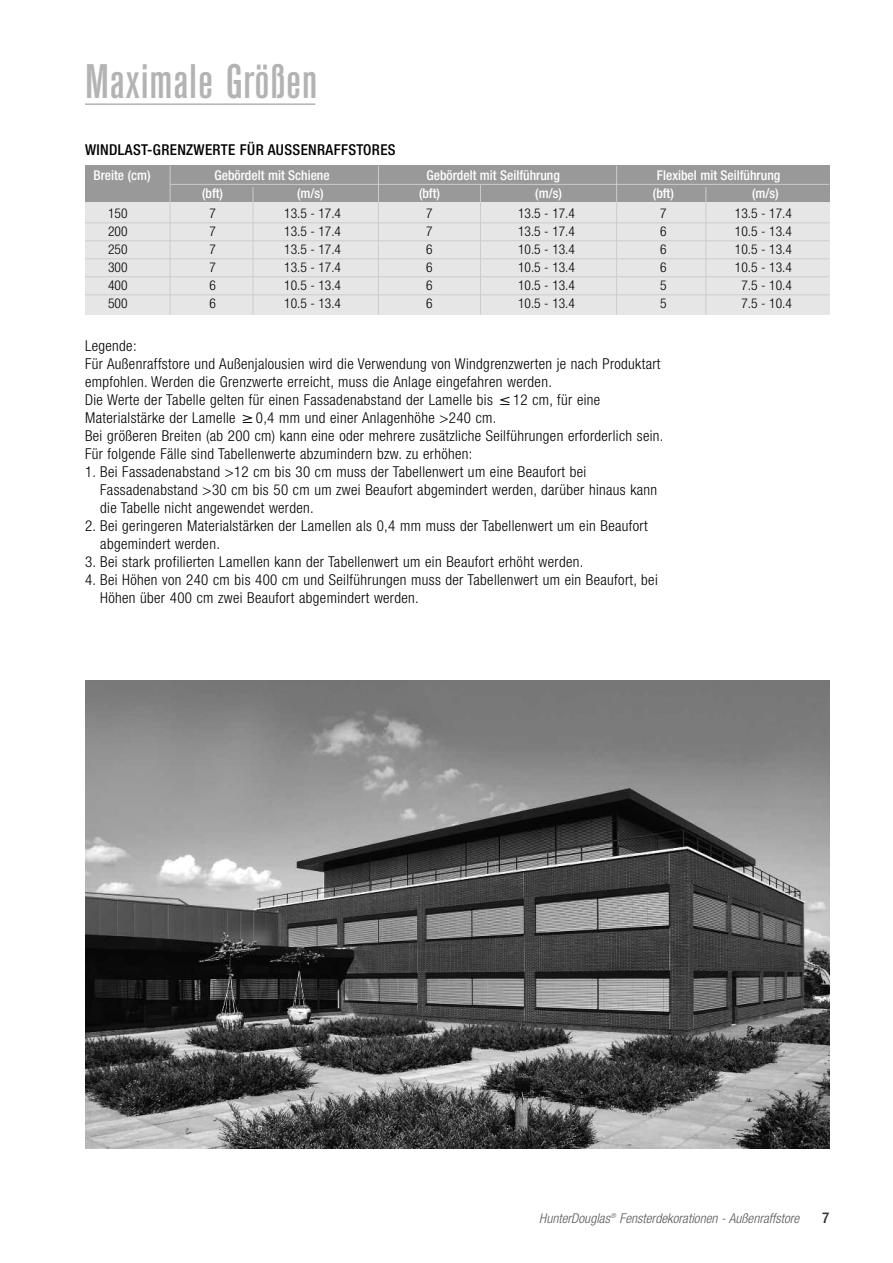
<style>
.page{position:relative;width:893px;height:1263px;background:#fff}
.page>*{position:absolute;margin:0;border:0;box-sizing:border-box;transform-origin:0 0}
.t1{font:500 condensed 48px "Akzidenz Grotesk BE";letter-spacing:.02em;color:#b3b3b3}
.t2{font:300 condensed 15px/18px "Helvetica Neue";letter-spacing:.025em;color:#000}
.t3{font:500 condensed 15px "Helvetica Neue";letter-spacing:.025em;color:#000}
.t4{font:500 condensed 15px "Helvetica Neue";color:#333}
.t5{font:300 condensed 13.5px "Helvetica Neue";color:#000}
.t6{font:500 condensed 13.5px "Helvetica Neue";color:#fff}
.t7{font:italic 300 condensed 13.5px "Helvetica Neue";letter-spacing:.005em;color:#595959}
.s1{font-family:"Math Technical P01";font-weight:400;font-stretch:normal}
</style>
<div class="page">
<hr style="left:85px;top:103px;width:230px;height:2px;background:#b3b3b3">
<div style="left:85px;top:166px;width:744px;height:149px;background:#e6e6e6"></div>
<div style="left:85px;top:166px;width:744px;height:36px;background:#999"></div>
<hr style="left:170px;top:184px;width:659px;height:1px;background:#ccc">
<hr style="left:85px;top:223px;width:744px;height:1px;background:#ccc">
<hr style="left:85px;top:241px;width:744px;height:1px;background:#ccc">
<hr style="left:85px;top:259px;width:744px;height:1px;background:#ccc">
<hr style="left:85px;top:277px;width:744px;height:1px;background:#ccc">
<hr style="left:85px;top:295px;width:744px;height:1px;background:#ccc">
<hr style="left:706px;top:187px;width:1px;height:128px;background:#ccc">
<hr style="left:170px;top:166px;width:1px;height:149px;background:#ccc">
<hr style="left:616px;top:166px;width:1px;height:149px;background:#ccc">
<hr style="left:480px;top:185px;width:1px;height:130px;background:#ccc">
<hr style="left:253px;top:187px;width:1px;height:128px;background:#ccc">
<hr style="left:378px;top:166px;width:1px;height:149px;background:#ccc">
<img style="left:85px;top:680px;width:744px;height:468px">
<h1 class="t1" style="left:85px;top:64px;width:234px">Maximale Größen</h1>
<p class="t3" style="left:85px;top:145px;width:312px">WINDLAST-GRENZWERTE FÜR AUSSENRAFFSTORES</p>
<p class="t6" style="left:94px;top:170px;width:59px">Breite (cm)</p>
<p class="t6" style="left:215px;top:170px;width:117px">Gebördelt mit Schiene</p>
<p class="t6" style="left:427px;top:170px;width:135px">Gebördelt mit Seilführung</p>
<p class="t6" style="left:657px;top:170px;width:125px">Flexibel mit Seilführung</p>
<p class="t6" style="left:202px;top:188px;width:22px">(bft)</p>
<p class="t6" style="left:297px;top:188px;width:28px">(m/s)</p>
<p class="t6" style="left:419px;top:188px;width:22px">(bft)</p>
<p class="t6" style="left:535px;top:188px;width:28px">(m/s)</p>
<p class="t6" style="left:653px;top:188px;width:22px">(bft)</p>
<p class="t6" style="left:752px;top:188px;width:28px">(m/s)</p>
<p class="t5" style="left:108px;top:209px;width:21px">150</p>
<p class="t5" style="left:209px;top:209px;width:8px">7</p>
<p class="t5" style="left:284px;top:209px;width:58px">13.5 - 17.4</p>
<p class="t5" style="left:426px;top:209px;width:8px">7</p>
<p class="t5" style="left:518px;top:209px;width:58px">13.5 - 17.4</p>
<p class="t5" style="left:660px;top:209px;width:8px">7</p>
<p class="t5" style="left:735px;top:209px;width:58px">13.5 - 17.4</p>
<p class="t5" style="left:108px;top:227px;width:21px">200</p>
<p class="t5" style="left:209px;top:227px;width:8px">7</p>
<p class="t5" style="left:284px;top:227px;width:58px">13.5 - 17.4</p>
<p class="t5" style="left:426px;top:227px;width:8px">7</p>
<p class="t5" style="left:518px;top:227px;width:58px">13.5 - 17.4</p>
<p class="t5" style="left:660px;top:227px;width:8px">6</p>
<p class="t5" style="left:735px;top:227px;width:58px">10.5 - 13.4</p>
<p class="t5" style="left:108px;top:245px;width:21px">250</p>
<p class="t5" style="left:209px;top:245px;width:8px">7</p>
<p class="t5" style="left:284px;top:245px;width:58px">13.5 - 17.4</p>
<p class="t5" style="left:426px;top:245px;width:8px">6</p>
<p class="t5" style="left:518px;top:245px;width:58px">10.5 - 13.4</p>
<p class="t5" style="left:660px;top:245px;width:8px">6</p>
<p class="t5" style="left:735px;top:245px;width:58px">10.5 - 13.4</p>
<p class="t5" style="left:108px;top:263px;width:21px">300</p>
<p class="t5" style="left:209px;top:263px;width:8px">7</p>
<p class="t5" style="left:284px;top:263px;width:58px">13.5 - 17.4</p>
<p class="t5" style="left:426px;top:263px;width:8px">6</p>
<p class="t5" style="left:518px;top:263px;width:58px">10.5 - 13.4</p>
<p class="t5" style="left:660px;top:263px;width:8px">6</p>
<p class="t5" style="left:735px;top:263px;width:58px">10.5 - 13.4</p>
<p class="t5" style="left:108px;top:281px;width:21px">400</p>
<p class="t5" style="left:209px;top:281px;width:8px">6</p>
<p class="t5" style="left:284px;top:281px;width:58px">10.5 - 13.4</p>
<p class="t5" style="left:426px;top:281px;width:8px">6</p>
<p class="t5" style="left:518px;top:281px;width:58px">10.5 - 13.4</p>
<p class="t5" style="left:660px;top:281px;width:8px">5</p>
<p class="t5" style="left:741px;top:281px;width:52px">7.5 - 10.4</p>
<p class="t5" style="left:108px;top:299px;width:21px">500</p>
<p class="t5" style="left:209px;top:299px;width:8px">6</p>
<p class="t5" style="left:284px;top:299px;width:58px">10.5 - 13.4</p>
<p class="t5" style="left:426px;top:299px;width:8px">6</p>
<p class="t5" style="left:518px;top:299px;width:58px">10.5 - 13.4</p>
<p class="t5" style="left:660px;top:299px;width:8px">5</p>
<p class="t5" style="left:741px;top:299px;width:52px">7.5 - 10.4</p>
<p class="t2" style="left:85px;top:338px;width:580px">Legende:<br>Für Außenraffstore und Außenjalousien wird die Verwendung von Windgrenzwerten je nach Produktart empfohlen. Werden die Grenzwerte erreicht, muss die Anlage eingefahren werden.<br>Die Werte der Tabelle gelten für einen Fassadenabstand der Lamelle bis <span class="s1">^</span>12 cm, für eine Materialstärke der Lamelle <span class="s1">6</span>0,4 mm und einer Anlagenhöhe &gt;240 cm.<br>Bei größeren Breiten (ab 200 cm) kann eine oder mehrere zusätzliche Seilführungen erforderlich sein.<br>Für folgende Fälle sind Tabellenwerte abzumindern bzw. zu erhöhen:</p>
<p class="t2" style="left:100px;top:464px;width:559px;text-indent:-15px">1. Bei Fassadenabstand &gt;12 cm bis 30 cm muss der Tabellenwert um eine Beaufort bei<br>Fassadenabstand &gt;30 cm bis 50 cm um zwei Beaufort abgemindert werden, darüber hinaus kann die Tabelle nicht angewendet werden.</p>
<p class="t2" style="left:100px;top:518px;width:549px;text-indent:-15px">2. Bei geringeren Materialstärken der Lamellen als 0,4 mm muss der Tabellenwert um ein Beaufort abgemindert werden.</p>
<p class="t2" style="left:85px;top:554px;width:500px">3. Bei stark profilierten Lamellen kann der Tabellenwert um ein Beaufort erhöht werden.</p>
<p class="t2" style="left:100px;top:572px;width:559px;text-indent:-15px">4. Bei Höhen von 240 cm bis 400 cm und Seilführungen muss der Tabellenwert um ein Beaufort, bei<br>Höhen über 400 cm zwei Beaufort abgemindert werden.</p>
<p class="t7" style="left:539px;top:1213px;width:262px">HunterDouglas<sup>®</sup> Fensterdekorationen - Außenraffstore</p>
<p class="t4" style="left:822px;top:1212px;width:9px">7</p>
</div>
